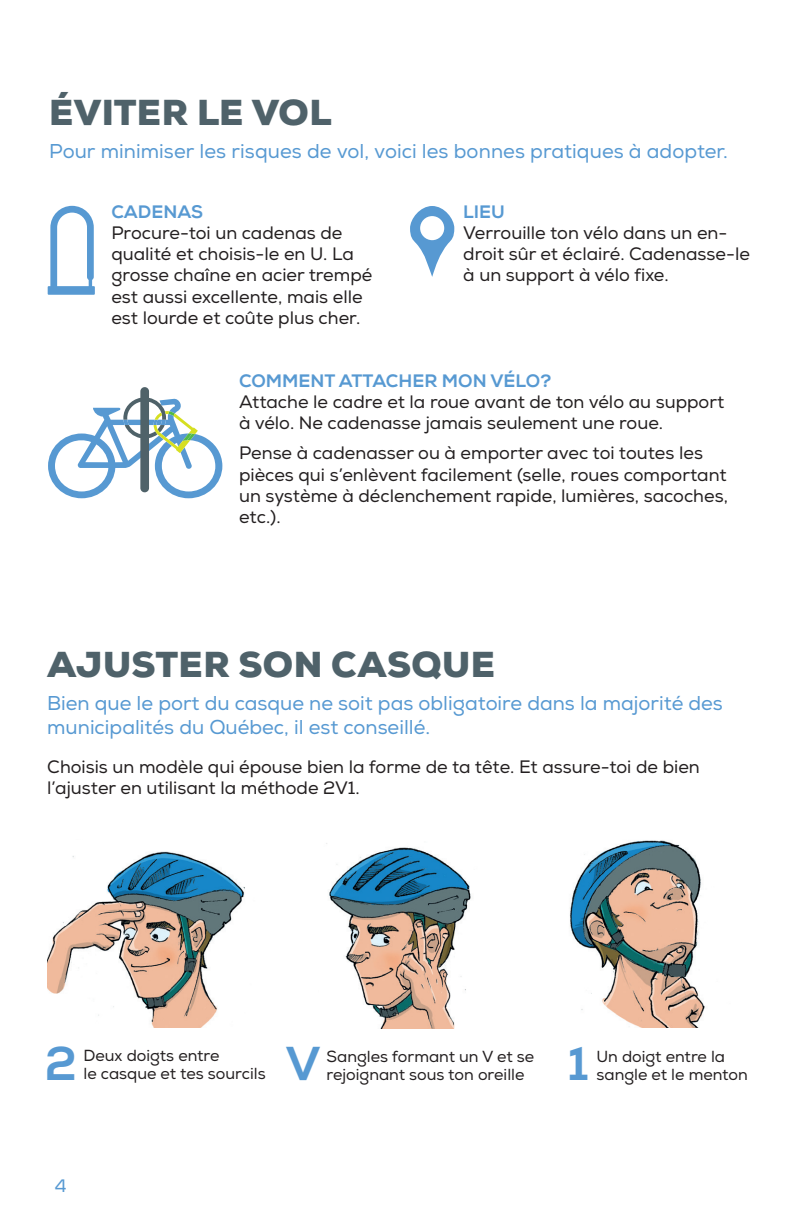
<style>
.page{position:relative;width:792px;height:1224px;background:#fff}
.page>*{position:absolute;margin:0;border:0;box-sizing:border-box;transform-origin:0 0}
.t1{font:800 47.4px "Nexa";color:#5799d2}
.t2{font:900 36px "Nexa";letter-spacing:.015em;color:#4f626a}
.t3{font:20px/24px "Nexa";color:#5799d2}
.t4{font:18px/21.2px "Nexa";color:#231f20}
.t5{font:800 18px "Nexa";color:#5799d2}
.t6{font:18px "Nexa";color:#5799d2}
.t7{font:16px/18px "Nexa";color:#231f20}
</style>
<div class="page">
<svg style="left:50px;top:206px;width:44px;height:80px"></svg>
<div style="left:48px;top:286px;width:47px;height:9px;background:#5799d2"></div>
<svg style="left:410px;top:206px;width:44px;height:71px"></svg>
<svg style="left:48px;top:387px;width:174px;height:111px"></svg>
<img style="left:47px;top:851px;width:198px;height:177px">
<img style="left:326px;top:843px;width:145px;height:185px">
<img style="left:570px;top:840px;width:135px;height:188px">
<h2 class="t2" style="left:49px;top:89px;width:284px">ÉVITER LE VOL</h2>
<p class="t3" style="left:49px;top:139px;width:681px">Pour minimiser les risques de vol, voici les bonnes pratiques à adopter.</p>
<p class="t5" style="left:111px;top:201px;width:93px">CADENAS</p>
<p class="t4" style="left:111px;top:223px;width:263px">Procure-toi un cadenas de qualité et choisis-le en U. La grosse chaîne en acier trempé est aussi excellente, mais elle est lourde et coûte plus cher.</p>
<p class="t5" style="left:463px;top:201px;width:43px">LIEU</p>
<p class="t4" style="left:463px;top:223px;width:288px">Verrouille ton vélo dans un en&shy;droit sûr et éclairé. Cadenasse-le à un support à vélo fixe.</p>
<p class="t5" style="left:239px;top:370px;width:314px">COMMENT ATTACHER MON VÉLO?</p>
<p class="t4" style="left:239px;top:392px;width:487px">Attache le cadre et la roue avant de ton vélo au support à vélo. Ne cadenasse jamais seulement une roue.</p>
<p class="t4" style="left:239px;top:443px;width:490px">Pense à cadenasser ou à emporter avec toi toutes les pièces qui s’enlèvent facilement (selle, roues comportant un système à déclenchement rapide, lumières, sacoches, etc.).</p>
<h2 class="t2" style="left:48px;top:641px;width:449px">AJUSTER SON CASQUE</h2>
<p class="t3" style="left:47px;top:691px;width:677px">Bien que le port du casque ne soit pas obligatoire dans la majorité des municipalités du Québec, il est conseillé.</p>
<p class="t4" style="left:47px;top:756px;width:654px">Choisis un modèle qui épouse bien la forme de ta tête. Et assure-toi de bien l’ajuster en utilisant la méthode 2V1.</p>
<h1 class="t1" style="left:45px;top:1035px;width:34px">2</h1>
<p class="t7" style="left:84px;top:1047px;width:137px">Deux doigts entre</p>
<p class="t7" style="left:84px;top:1065px;width:184px">le casque et tes sourcils</p>
<h1 class="t1" style="left:286px;top:1035px;width:36px">V</h1>
<p class="t7" style="left:327px;top:1048px;width:209px">Sangles formant un V et se rejoignant sous ton oreille</p>
<h1 class="t1" style="left:568px;top:1035px;width:23px">1</h1>
<p class="t7" style="left:596px;top:1048px;width:153px">Un doigt entre la sangle et le menton</p>
<p class="t6" style="left:55px;top:1175px;width:13px">4</p>
</div>
